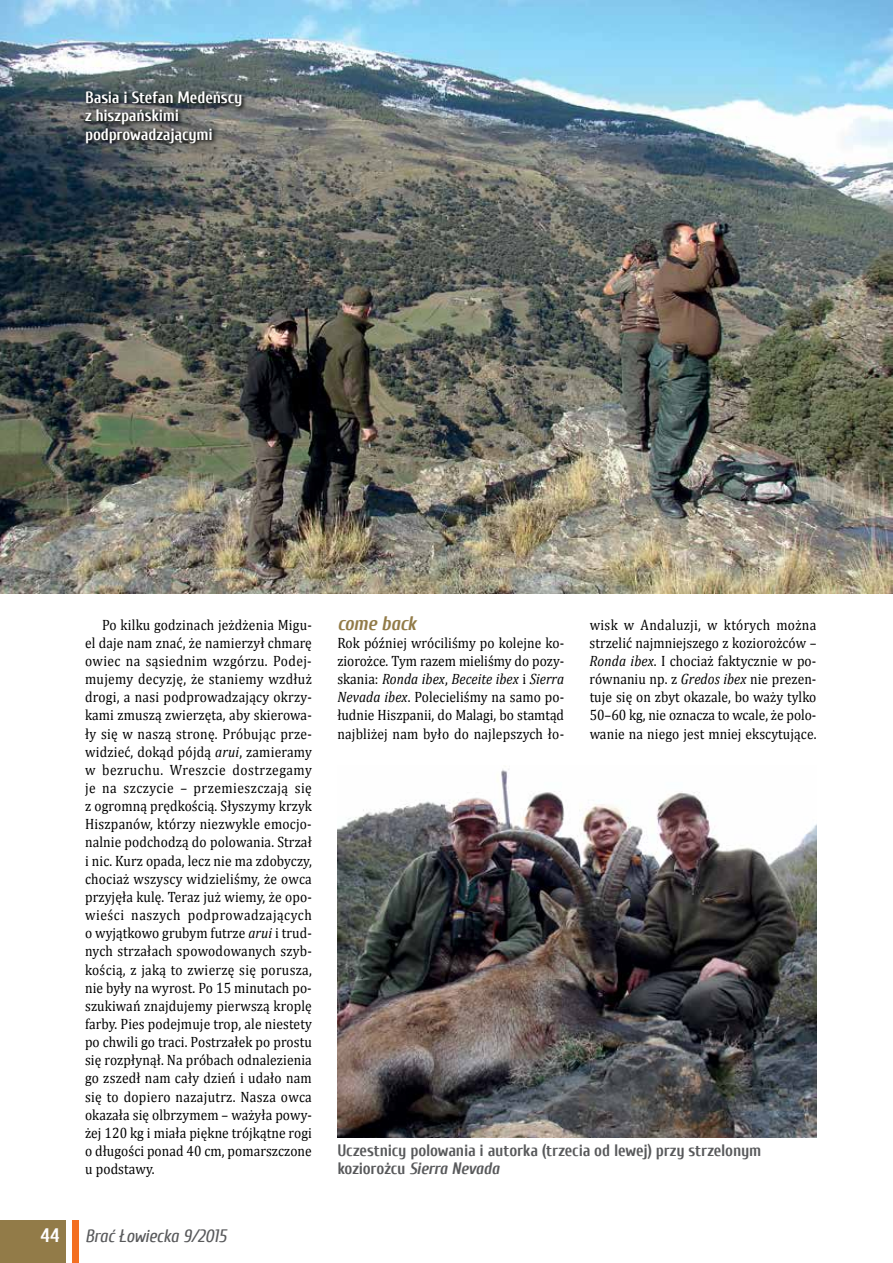
<style>
.page{position:relative;width:893px;height:1263px;background:#fff}
.page>*{position:absolute;margin:0;border:0;box-sizing:border-box;transform-origin:0 0}
.t1{font:italic 700 19.5px "Cuprum";letter-spacing:-.015em;color:#927b48}
.t2{font:700 19.5px "Cuprum";color:#fff}
.t3{font:italic 18px "Cuprum";letter-spacing:-.01em;color:#58595b}
.t4{font:700 16.5px/18.1px "Cuprum";letter-spacing:-.01em;color:#58595b}
.t5{font:700 16.5px/18.1px "Cuprum";letter-spacing:-.01em;color:#fff}
.t6{font:15px/18.1px "Cambria";letter-spacing:.005em;color:#000;text-align:justify;scale:.9 1}
.s1{font-style:italic}
</style>
<div class="page">
<div style="left:72px;top:1220px;width:7px;height:43px;background:#f36f21"></div>
<div style="left:0;top:1220px;width:66px;height:43px;background:#927b48"></div>
<img style="left:337px;top:766px;width:479px;height:372px">
<img style="left:0;top:0;width:893px;height:593px">
<div style="left:82px;top:89px;width:166px;height:60px;background:#000;opacity:.75"></div>
<p class="t5" style="left:85px;top:89px;width:159px">Basia i Stefan Medeńscy z hiszpańskimi podprowadzającymi</p>
<p class="t6" style="left:85px;top:615px;width:254px;text-indent:17px">Po kilku godzinach jeżdżenia Migu&shy;el daje nam znać, że namierzył chmarę owiec na sąsiednim wzgórzu. Podej&shy;mujemy decyzję, że staniemy wzdłuż drogi, a nasi podprowadzający okrzy&shy;kami zmuszą zwierzęta, aby skierowa&shy;ły się w naszą stronę. Próbując prze&shy;widzieć, dokąd pójdą <span class="s1">arui</span>, zamieramy w bezruchu. Wreszcie dostrzegamy je na szczycie – przemieszczają się z ogromną prędkością. Słyszymy krzyk Hiszpanów, którzy niezwykle emocjo&shy;nalnie podchodzą do polowania. Strzał i nic. Kurz opada, lecz nie ma zdobyczy, chociaż wszyscy widzieliśmy, że owca przyjęła kulę. Teraz już wiemy, że opo&shy;wieści naszych podprowadzających o wyjątkowo grubym futrze <span class="s1">arui</span> i trud&shy;nych strzałach spowodowanych szyb&shy;kością, z jaką to zwierzę się porusza, nie były na wyrost. Po 15 minutach po&shy;szukiwań znajdujemy pierwszą kroplę farby. Pies podejmuje trop, ale niestety po chwili go traci. Postrzałek po prostu się rozpłynął. Na próbach odnalezienia go zszedł nam cały dzień i udało nam się to dopiero nazajutrz. Nasza owca okazała się olbrzymem – ważyła powy&shy;żej 120 kg i miała piękne trójkątne rogi o długości ponad 40 cm, pomarszczone u podstawy.</p>
<h1 class="t1" style="left:337px;top:612px;width:80px">come back</h1>
<p class="t6" style="left:590px;top:615px;width:254px">wisk w Andaluzji, w których można strzelić najmniejszego z koziorożców – <span class="s1">Ronda ibex</span>. I chociaż faktycznie w po&shy;równaniu np. z <span class="s1">Gredos ibex</span> nie prezen&shy;tuje się on zbyt okazale, bo waży tylko 50–60 kg, nie oznacza to wcale, że polo&shy;wanie na niego jest mniej ekscytujące.</p>
<p class="t6" style="left:337px;top:634px;width:253px">Rok później wróciliśmy po kolejne ko&shy;ziorożce. Tym razem mieliśmy do pozy&shy;skania: <span class="s1">Ronda ibex</span>, <span class="s1">Beceite ibex</span> i <span class="s1">Sierra Nevada ibex</span>. Polecieliśmy na samo po&shy;łudnie Hiszpanii, do Malagi, bo stamtąd najbliżej nam było do najlepszych ło-</p>
<p class="t4" style="left:337px;top:1141px;width:425px">Uczestnicy polowania i autorka (trzecia od lewej) przy strzelonym koziorożcu <span class="s1">Sierra Nevada</span></p>
<h1 class="t2" style="left:41px;top:1225px;width:20px">44</h1>
<p class="t3" style="left:85px;top:1226px;width:143px">Brać Łowiecka 9/2015</p>
</div>
